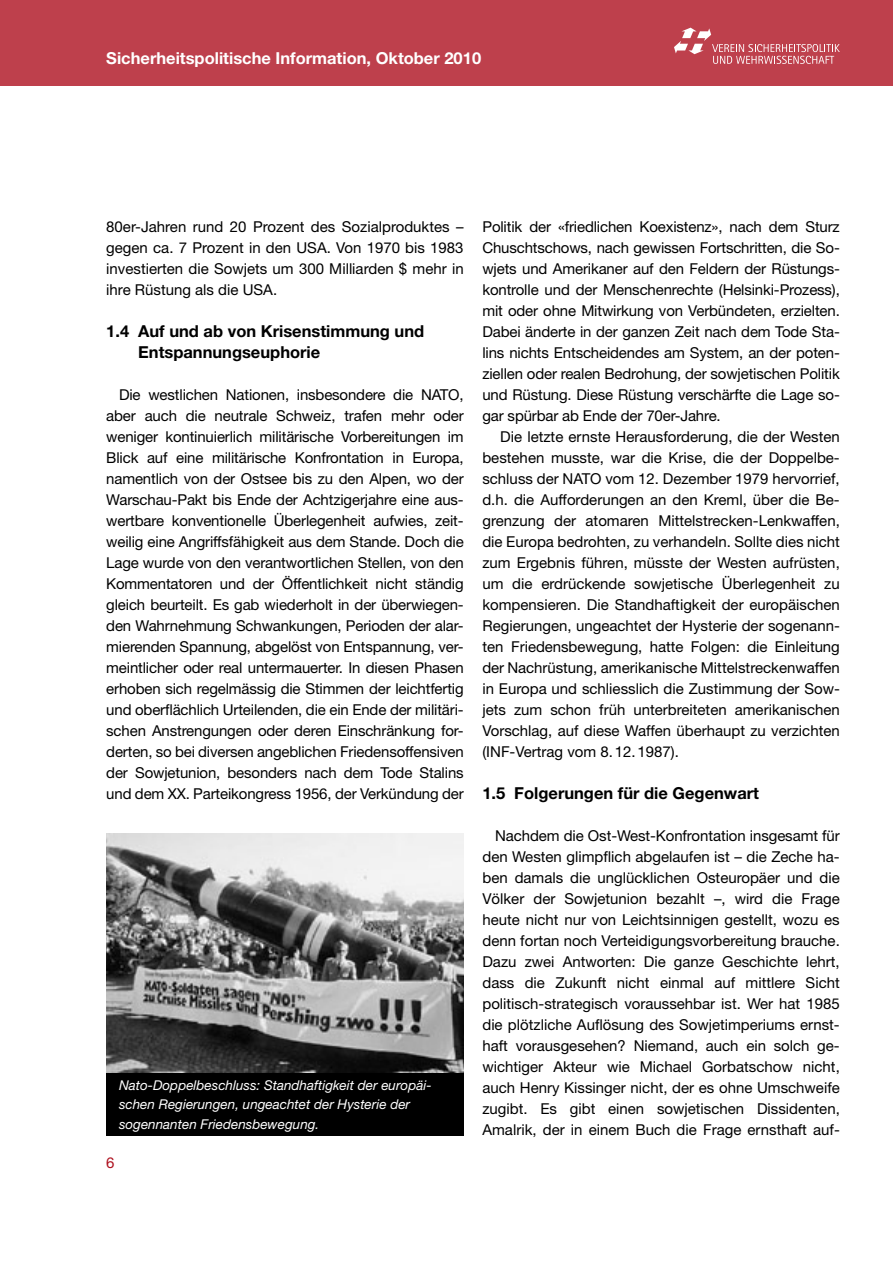
<style>
.page{position:relative;width:893px;height:1263px;background:#fff}
.page>*{position:absolute;margin:0;border:0;box-sizing:border-box;transform-origin:0 0}
.t1{font:700 16.5px/21px "Helvetica Neue LT";color:#000}
.t2{font:700 16.5px "Helvetica Neue LT";color:#fff}
.t3{font:15px/21px "Helvetica Neue LT";color:#000;text-align:justify}
.t4{font:15px "Helvetica Neue LT";color:#ae111f}
.t5{font:italic 13.5px/19.5px "Helvetica Neue LT";color:#fff}
</style>
<div class="page">
<div style="left:0;top:0;width:893px;height:85px;background:#be404c"></div>
<svg style="left:674px;top:28px;width:166px;height:36px"></svg>
<div style="left:106px;top:1072px;width:358px;height:63px;background:#000"></div>
<img style="left:106px;top:833px;width:358px;height:239px">
<p class="t2" style="left:106px;top:48px;width:376px">Sicherheitspolitische Information, Oktober 2010</p>
<p class="t3" style="left:106px;top:216px;width:359px">80er-Jahren rund 20 Prozent des Sozialproduktes – gegen ca. 7 Prozent in den USA. Von 1970 bis 1983 investierten die Sowjets um 300 Milliarden $ mehr in ihre Rüstung als die USA.</p>
<p class="t1" style="left:138px;top:320px;width:287px;text-indent:-32px">1.4 Auf und ab von Krisenstimmung und<br>Entspannungseuphorie</p>
<p class="t3" style="left:106px;top:384px;width:359px;text-indent:13px">Die westlichen Nationen, insbesondere die NATO, aber auch die neutrale Schweiz, trafen mehr oder weniger kontinuierlich militärische Vorbereitungen im Blick auf eine militärische Konfrontation in Europa, namentlich von der Ostsee bis zu den Alpen, wo der Warschau-Pakt bis Ende der Achtzigerjahre eine aus&shy;wertbare konventionelle Überlegenheit aufwies, zeit&shy;weilig eine Angriffsfähigkeit aus dem Stande. Doch die Lage wurde von den verantwortlichen Stellen, von den Kommentatoren und der Öffentlichkeit nicht ständig gleich beurteilt. Es gab wiederholt in der überwiegen&shy;den Wahrnehmung Schwankungen, Perioden der alar&shy;mierenden Spannung, abgelöst von Entspannung, ver&shy;meintlicher oder real untermauerter. In diesen Phasen erhoben sich regelmässig die Stimmen der leichtfertig und oberflächlich Urteilenden, die ein Ende der militäri&shy;schen Anstrengungen oder deren Einschränkung for&shy;derten, so bei diversen angeblichen Friedensoffensiven der Sowjetunion, besonders nach dem Tode Stalins und dem XX. Parteikongress 1956, der Verkündung der</p>
<p class="t5" style="left:119px;top:1075px;width:314px">Nato-Doppelbeschluss: Standhaftigkeit der europäi&shy;schen Regierungen, ungeachtet der Hysterie der sogennanten Friedensbewegung.</p>
<p class="t4" style="left:106px;top:1154px;width:10px">6</p>
<p class="t3" style="left:482px;top:216px;width:359px">Politik der «friedlichen Koexistenz», nach dem Sturz Chuschtschows, nach gewissen Fortschritten, die So&shy;wjets und Amerikaner auf den Feldern der Rüstungs&shy;kontrolle und der Menschenrechte (Helsinki-Prozess), mit oder ohne Mitwirkung von Verbündeten, erzielten.<br>Dabei änderte in der ganzen Zeit nach dem Tode Sta&shy;lins nichts Entscheidendes am System, an der poten&shy;ziellen oder realen Bedrohung, der sowjetischen Politik und Rüstung. Diese Rüstung verschärfte die Lage so&shy;gar spürbar ab Ende der 70er-Jahre.</p>
<p class="t3" style="left:482px;top:426px;width:359px;text-indent:18px">Die letzte ernste Herausforderung, die der Westen bestehen musste, war die Krise, die der Doppelbe&shy;schluss der NATO vom 12. Dezember 1979 hervorrief, d.h. die Aufforderungen an den Kreml, über die Be&shy;grenzung der atomaren Mittelstrecken-Lenkwaffen, die Europa bedrohten, zu verhandeln. Sollte dies nicht zum Ergebnis führen, müsste der Westen aufrüsten, um die erdrückende sowjetische Überlegenheit zu kompensieren. Die Standhaftigkeit der europäischen Regierungen, ungeachtet der Hysterie der sogenann&shy;ten Friedensbewegung, hatte Folgen: die Einleitung der Nachrüstung, amerikanische Mittelstreckenwaffen in Europa und schliesslich die Zustimmung der Sow&shy;jets zum schon früh unterbreiteten amerikanischen Vorschlag, auf diese Waffen überhaupt zu verzichten (INF-Vertrag vom 8.12.1987).</p>
<p class="t1" style="left:482px;top:782px;width:278px">1.5 Folgerungen für die Gegenwart</p>
<p class="t3" style="left:482px;top:825px;width:359px;text-indent:13px">Nachdem die Ost-West-Konfrontation insgesamt für den Westen glimpflich abgelaufen ist – die Zeche ha&shy;ben damals die unglücklichen Osteuropäer und die Völker der Sowjetunion bezahlt –, wird die Frage heute nicht nur von Leichtsinnigen gestellt, wozu es denn fortan noch Verteidigungsvorbereitung brauche.<br>Dazu zwei Antworten: Die ganze Geschichte lehrt, dass die Zukunft nicht einmal auf mittlere Sicht politisch-strategisch voraussehbar ist. Wer hat 1985 die plötzliche Auflösung des Sowjetimperiums ernst&shy;haft vorausgesehen? Niemand, auch ein solch ge&shy;wichtiger Akteur wie Michael Gorbatschow nicht, auch Henry Kissinger nicht, der es ohne Umschweife zugibt. Es gibt einen sowjetischen Dissidenten, Amalrik, der in einem Buch die Frage ernsthaft auf-</p>
</div>
